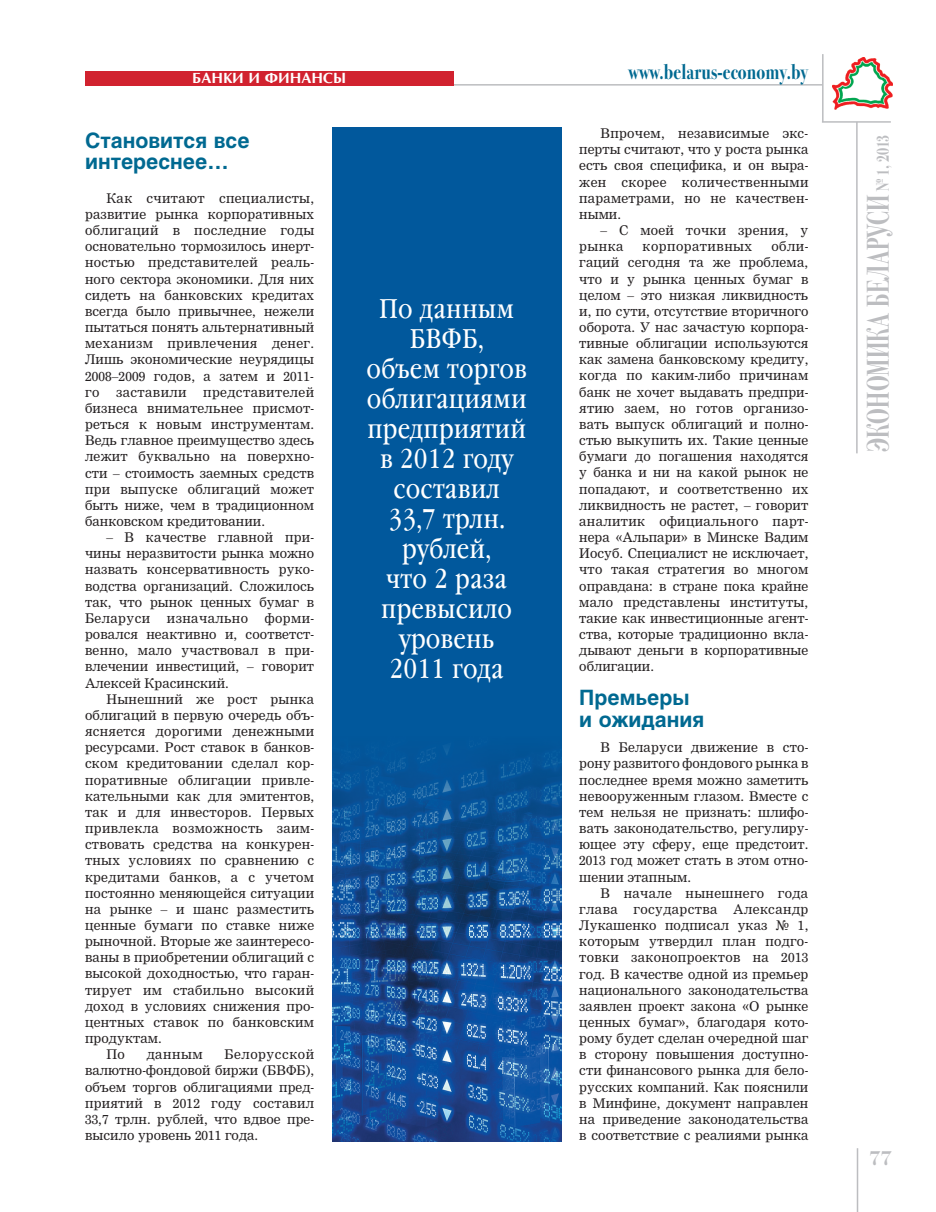
<style>
.page{position:relative;width:936px;height:1212px;background:#fff}
.page>*{position:absolute;margin:0;border:0;box-sizing:border-box;transform-origin:0 0}
.t1{font:700 31.5px "Bodoni 72 C";letter-spacing:.01em;color:#bcbdc0;scale:.7 1}
.t2{font:27px/30px "Garamond Book Narrow C";letter-spacing:.005em;color:#fff;text-align:center}
.t3{font:700 21.75px "Bodoni 72 C";letter-spacing:.01em;color:#006991;scale:.8 1}
.t4{font:700 21px/21px "Helios";color:#006991}
.t5{font:700 21px "Bodoni 72 C";color:#bcbdc0}
.t6{font:700 15px "Optima";color:#fff}
.t7{font:13.05px/16.2px "Nimrod Cyr";letter-spacing:.01em;color:#231f20;text-align:justify}
.t8{font:13.05px "Nimrod Cyr";letter-spacing:.03em;color:#231f20}
.t9{font:13.05px "Nimrod Cyr";letter-spacing:.035em;color:#231f20}
.s1{font-size:18px}
</style>
<div class="page">
<img style="left:832px;top:58px;width:60px;height:52px">
<hr style="left:85px;top:84px;width:737px;height:2px;background:#bcbdc0">
<hr style="left:821px;top:121px;width:69px;height:2px;background:#bcbdc0">
<hr style="left:822px;top:54px;width:1px;height:68px;background:#bcbdc0">
<hr style="left:856px;top:122px;width:1px;height:331px;background:#bcbdc0">
<hr style="left:856px;top:1148px;width:2px;height:64px;background:#bcbdc0">
<div style="left:85px;top:71px;width:368px;height:15px;background:#d1222f"></div>
<div style="left:332px;top:128px;width:229px;height:1012px;background:#01589c"></div>
<img style="left:332px;top:748px;width:229px;height:394px">
<p class="t6" style="left:192px;top:70px;width:155px">БАНКИ И ФИНАНСЫ</p>
<h3 class="t3" style="left:628px;top:60px;width:226px">www.belarus-economy.by</h3>
<h3 class="t4" style="left:85px;top:130px;width:166px">Становится все интереснее…</h3>
<p class="t7" style="left:85px;top:190px;width:231px;text-indent:21px">Как считают специалисты, развитие рынка корпоративных облигаций в последние годы основательно тормозилось инерт&shy;ностью представителей реаль&shy;ного сектора экономики. Для них сидеть на банковских кредитах всегда было привычнее, нежели пытаться понять альтернативный механизм привлечения денег.<br>Лишь экономические неурядицы 2008–2009 годов, а затем и 2011- го</p>
<p class="t7" style="left:85px;top:384px;width:231px;text-indent:118px">представителей бизнеса внимательнее присмот&shy;реться к новым инструментам.<br>Ведь главное преимущество здесь лежит буквально на поверхно&shy;сти – стоимость заемных средств при выпуске облигаций может быть ниже, чем в традиционном банковском кредитовании.</p>
<p class="t7" style="left:85px;top:529px;width:231px;text-indent:21px">– В качестве главной при&shy;чины неразвитости рынка можно назвать консервативность руко&shy;водства организаций. Сложилось так, что рынок ценных бумаг в Беларуси</p>
<p class="t8" style="left:116px;top:384px;width:72px">заставили</p>
<p class="t7" style="left:85px;top:610px;width:230px;text-indent:180px">форми&shy;ровался неактивно и, соответст&shy;венно, мало участвовал в при&shy;влечении инвестиций, – говорит Алексей Красинский.</p>
<p class="t8" style="left:106px;top:691px;width:209px">Нынешний же рост рынка</p>
<p class="t7" style="left:85px;top:707px;width:230px">облигаций в первую очередь объ-</p>
<p class="t7" style="left:85px;top:723px;width:230px">ясняется дорогими денежными</p>
<p class="t7" style="left:85px;top:739px;width:230px">ресурсами. Рост ставок в банков-</p>
<p class="t7" style="left:85px;top:755px;width:230px">ском кредитовании сделал кор-</p>
<p class="t7" style="left:85px;top:772px;width:231px">поративные облигации привле-</p>
<p class="t7" style="left:85px;top:788px;width:230px">кательными как для эмитентов,</p>
<p class="t7" style="left:85px;top:804px;width:230px">так и для инвесторов. Первых</p>
<p class="t8" style="left:85px;top:820px;width:230px">привлекла возможность заим-</p>
<p class="t7" style="left:85px;top:836px;width:230px">ствовать средства на конкурен-</p>
<p class="t7" style="left:85px;top:852px;width:230px">тных условиях по сравнению с</p>
<p class="t7" style="left:85px;top:868px;width:230px">кредитами банков, а с учетом</p>
<p class="t7" style="left:85px;top:885px;width:230px">постоянно меняющейся ситуации</p>
<p class="t7" style="left:85px;top:901px;width:230px">на рынке – и шанс разместить</p>
<p class="t7" style="left:85px;top:917px;width:230px">ценные бумаги по ставке ниже</p>
<p class="t7" style="left:85px;top:933px;width:230px">рыночной. Вторые же заинтересо-</p>
<p class="t7" style="left:85px;top:949px;width:230px">ваны в приобретении облигаций с</p>
<p class="t7" style="left:85px;top:965px;width:230px">высокой доходностью, что гаран-</p>
<p class="t7" style="left:85px;top:982px;width:230px">тирует им стабильно высокий</p>
<p class="t7" style="left:85px;top:998px;width:230px">доход в условиях снижения про-</p>
<p class="t7" style="left:85px;top:1014px;width:230px">центных ставок по банковским</p>
<p class="t7" style="left:85px;top:1030px;width:78px">продуктам.</p>
<p class="t7" style="left:106px;top:1046px;width:20px">По</p>
<p class="t7" style="left:147px;top:1046px;width:58px">данным</p>
<p class="t8" style="left:167px;top:610px;width:83px">изначально</p>
<p class="t7" style="left:85px;top:1046px;width:231px;text-indent:139px">Белорусской валютно-фондовой биржи (БВФБ), объем торгов облигациями пред&shy;приятий в 2012 году составил 33,7 трлн. рублей, что вдвое пре&shy;высило уровень 2011 года.</p>
<h2 class="t2" style="left:366px;top:294px;width:162px">По данным<br>БВФБ,<br>объем торгов облигациями предприятий в 2012 году составил<br>33,7 трлн. рублей,<br>что 2 раза превысило уровень<br>2011 года</h2>
<p class="t7" style="left:579px;top:125px;width:231px;text-indent:21px">Впрочем, независимые экс&shy;перты считают, что у роста рынка есть своя специфика, и он выра&shy;жен скорее количественными параметрами, но не качествен&shy;ными.</p>
<p class="t7" style="left:579px;top:222px;width:230px;text-indent:21px">– С моей точки зрения, у рынка</p>
<p class="t7" style="left:579px;top:238px;width:231px;text-indent:192px">обли&shy;гаций сегодня та же проблема, что и у рынка ценных бумаг в целом – это низкая ликвидность и, по сути, отсутствие вторичного оборота. У нас зачастую корпора&shy;тивные облигации используются как замена банковскому кредиту, когда по каким-либо причинам банк не хочет выдавать предпри&shy;ятию заем, но готов организо&shy;вать выпуск облигаций и полно&shy;стью выкупить их. Такие ценные бумаги до погашения находятся у банка и ни на какой рынок не попадают, и соответственно их ликвидность не растет, – говорит аналитик официального парт&shy;нера «Альпари» в Минске Вадим Иосуб. Специалист не исключает, что такая стратегия во многом оправдана: в стране пока крайне мало представлены институты, такие как инвестиционные агент&shy;ства, которые традиционно вкла&shy;дывают деньги в корпоративные облигации.</p>
<h3 class="t4" style="left:579px;top:687px;width:126px">Премьеры и ожидания</h3>
<p class="t7" style="left:579px;top:739px;width:230px;text-indent:21px">В Беларуси движение в сто&shy;рону развитого фондового рынка в последнее время можно заметить невооруженным глазом. Вместе с тем нельзя не признать: шлифо&shy;вать законодательство, регулиру&shy;ющее эту сферу, еще предстоит.<br>2013 год может стать в этом отно&shy;шении этапным.</p>
<p class="t7" style="left:579px;top:885px;width:231px;text-indent:21px">В начале нынешнего года глава государства Александр Лукашенко подписал указ № 1, которым утвердил план подго&shy;товки законопроектов на 2013 год. В качестве одной из премьер национального законодательства заявлен проект закона «О рынке ценных бумаг», благодаря кото&shy;рому будет сделан очередной шаг в сторону повышения доступно&shy;сти финансового рынка для бело&shy;русских компаний. Как пояснили в Минфине, документ направлен на приведение законодательства в соответствие с реалиями рынка</p>
<p class="t9" style="left:642px;top:238px;width:111px">корпоративных</p>
<h1 class="t1" style="left:860px;top:452px;width:455px;rotate:-90deg">ЭКОНОМИКА БЕЛАРУСИ <span class="s1">№ 1, 2013</span></h1>
<h3 class="t5" style="left:868px;top:1146px;width:25px">77</h3>
</div>
